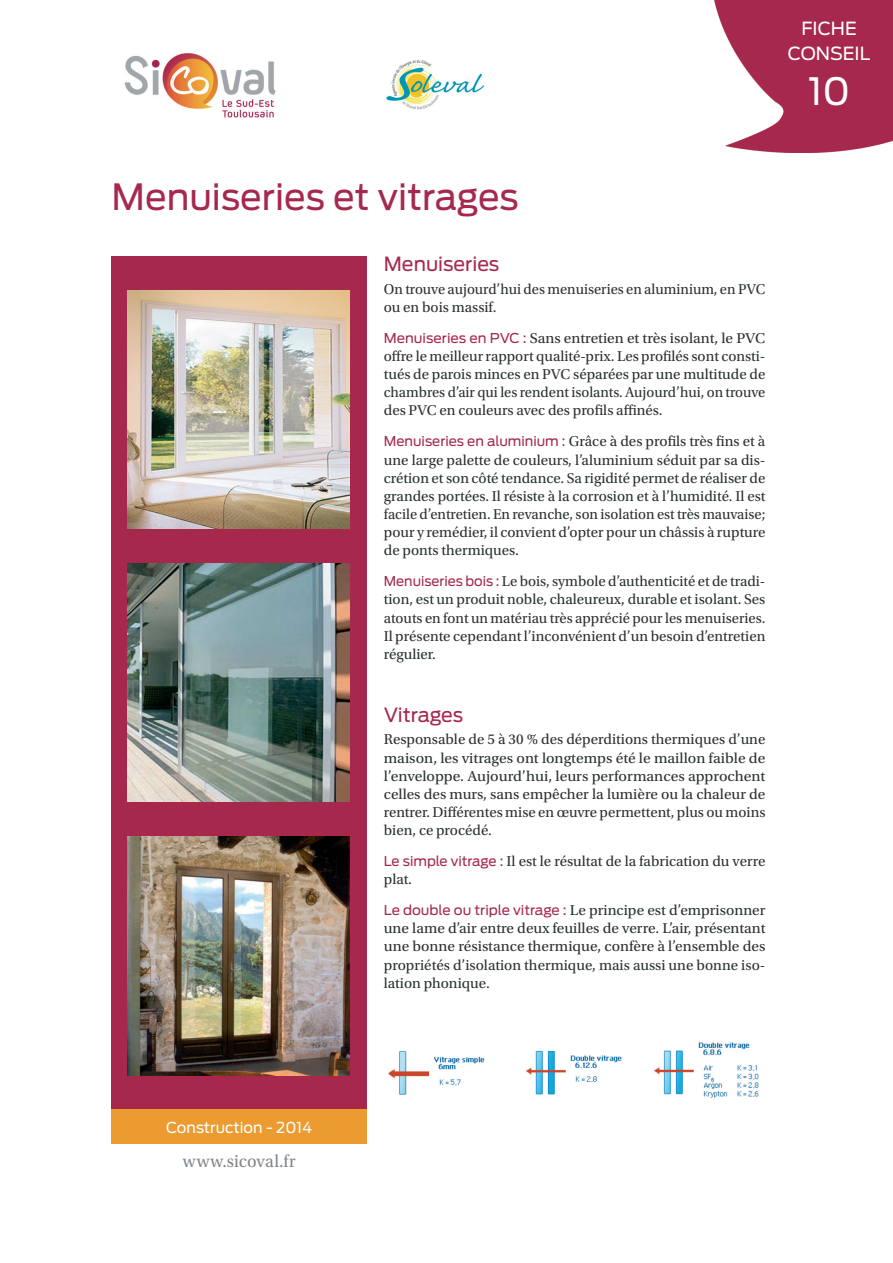
<style>
.page{position:relative;width:893px;height:1263px;background:#fff}
.page>*{position:absolute;margin:0;border:0;box-sizing:border-box;transform-origin:0 0}
.t1{font:37.5px "Antenna";color:#fff}
.t2{font:36px "Antenna";color:#a6294d}
.Titre_2{font:19.5px "Antenna";color:#a6294d}
.t3{font:18px "Utopia Std";letter-spacing:.01em;color:#7f868c}
.t4{font:18px "Antenna";color:#fff}
.Texte{font:15px/18.1px "Utopia Std";color:#293230;text-align:justify}
.t5{font:15px "Antenna";color:#fff}
.s1{font-family:"Antenna";font-size:13.5px;color:#a6294d}
</style>
<div class="page">
<img style="left:714px;top:0;width:179px;height:153px">
<div style="left:112px;top:256px;width:255px;height:853px;background:#a6294d"></div>
<div style="left:112px;top:1109px;width:255px;height:35px;background:#eb9b30"></div>
<img style="left:124px;top:53px;width:152px;height:65px">
<img style="left:386px;top:59px;width:99px;height:51px">
<img style="left:128px;top:290px;width:221px;height:239px">
<img style="left:128px;top:563px;width:221px;height:239px">
<img style="left:128px;top:837px;width:221px;height:238px">
<img style="left:388px;top:1042px;width:371px;height:56px">
<p class="t4" style="left:802px;top:18px;width:57px">FICHE</p>
<p class="t4" style="left:788px;top:43px;width:84px">CONSEIL</p>
<p class="t1" style="left:808px;top:69px;width:44px">10</p>
<p class="t2" style="left:112px;top:176px;width:409px">Menuiseries et vitrages</p>
<p class="Titre_2" style="left:384px;top:253px;width:117px">Menuiseries</p>
<p class="Texte" style="left:384px;top:280px;width:383px">On trouve aujourd’hui des menuiseries en aluminium, en PVC ou en bois massif.</p>
<p class="Texte" style="left:384px;top:329px;width:383px"><span class="s1">Menuiseries en PVC :</span> Sans entretien et très isolant, le PVC offre le meilleur rapport qualité-prix. Les profilés sont consti&shy;tués de parois minces en PVC séparées par une multitude de chambres d’air qui les rendent isolants. Aujourd’hui, on trouve des PVC en couleurs avec des profils affinés.</p>
<p class="Texte" style="left:384px;top:433px;width:383px"><span class="s1">Menuiseries en aluminium :</span> Grâce à des profils très fins et à une large palette de couleurs, l’aluminium séduit par sa dis&shy;crétion et son côté tendance. Sa rigidité permet de réaliser de grandes portées. Il résiste à la corrosion et à l’humidité. Il est facile d’entretien. En revanche, son isolation est très mauvaise; pour y remédier, il convient d’opter pour un châssis à rupture de ponts thermiques.</p>
<p class="Texte" style="left:384px;top:572px;width:383px"><span class="s1">Menuiseries bois :</span> Le bois, symbole d’authenticité et de tradi&shy;tion, est un produit noble, chaleureux, durable et isolant. Ses atouts en font un matériau très apprécié pour les menuiseries.<br>Il présente cependant l’inconvénient d’un besoin d’entretien régulier.</p>
<p class="Titre_2" style="left:384px;top:703px;width:81px">Vitrages</p>
<p class="Texte" style="left:384px;top:731px;width:383px">Responsable de 5 à 30 % des déperditions thermiques d’une maison, les vitrages ont longtemps été le maillon faible de l’enveloppe. Aujourd’hui, leurs performances approchent celles des murs, sans empêcher la lumière ou la chaleur de rentrer. Différentes mise en œuvre permettent, plus ou moins bien, ce procédé.</p>
<p class="Texte" style="left:384px;top:852px;width:383px"><span class="s1">Le simple vitrage :</span> Il est le résultat de la fabrication du verre plat.</p>
<p class="Texte" style="left:384px;top:901px;width:383px"><span class="s1">Le double ou triple vitrage :</span> Le principe est d’emprisonner une lame d’air entre deux feuilles de verre. L’air, présentant une bonne résistance thermique, confère à l’ensemble des propriétés d’isolation thermique, mais aussi une bonne iso&shy;lation phonique.</p>
<p class="t5" style="left:166px;top:1118px;width:147px">Construction - 2014</p>
<p class="t3" style="left:183px;top:1152px;width:114px">www.sicoval.fr</p>
</div>
